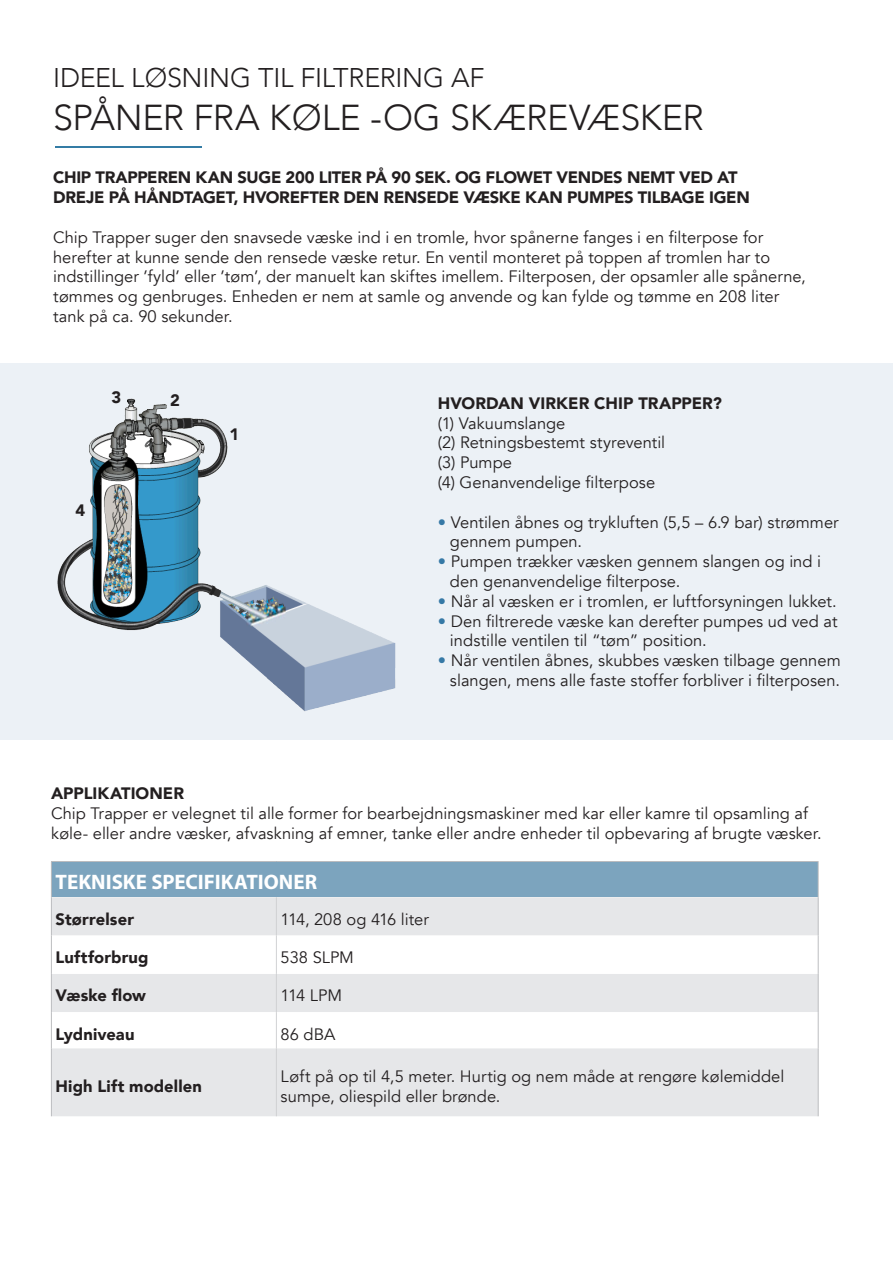
<style>
.page{position:relative;width:893px;height:1263px;background:#fff}
.page>*{position:absolute;margin:0;border:0;box-sizing:border-box;transform-origin:0 0}
.t1{font:300 36px "Avenir";letter-spacing:-.01em;color:#231f20}
.t2{font:300 27px "Avenir";letter-spacing:-.01em;color:#231f20}
.t3{font:700 21px "Myriad Pro";color:#fff}
.t4{font:16.5px/19.8px "Avenir";color:#231f20}
.t5{font:900 16.5px/19.8px "Avenir";letter-spacing:-.015em;color:#231f20}
.t6{font:900 16.5px "Avenir";letter-spacing:.01em;color:#231f20}
.t7{font:900 16.5px "Avenir";letter-spacing:.005em;color:#231f20}
.s1{color:#3679a6}
.s2{font-weight:900}
</style>
<div class="page">
<div style="left:0;top:364px;width:893px;height:376px;background:#ecf1f6"></div>
<div style="left:51px;top:861px;width:767px;height:36px;background:#7ca4be"></div>
<div style="left:52px;top:897px;width:766px;height:219px;background:#e6e7e9"></div>
<svg style="left:52px;top:935px;width:766px;height:113px"></svg>
<hr style="left:276px;top:897px;width:1px;height:38px;background:#d1d2d4">
<hr style="left:276px;top:935px;width:1px;height:39px;background:#d1d2d4">
<hr style="left:276px;top:974px;width:1px;height:38px;background:#d1d2d4">
<hr style="left:276px;top:1012px;width:1px;height:36px;background:#d1d2d4">
<hr style="left:276px;top:1048px;width:1px;height:68px;background:#d1d2d4">
<hr style="left:51px;top:861px;width:225px;height:1px;background:#bcbdc0">
<hr style="left:51px;top:862px;width:1px;height:35px;background:#bcbdc0">
<hr style="left:276px;top:861px;width:543px;height:1px;background:#bcbdc0">
<hr style="left:818px;top:862px;width:1px;height:35px;background:#bcbdc0">
<hr style="left:51px;top:897px;width:1px;height:38px;background:#bcbdc0">
<hr style="left:818px;top:897px;width:1px;height:38px;background:#bcbdc0">
<hr style="left:51px;top:935px;width:1px;height:39px;background:#bcbdc0">
<hr style="left:818px;top:935px;width:1px;height:39px;background:#bcbdc0">
<hr style="left:51px;top:974px;width:1px;height:38px;background:#bcbdc0">
<hr style="left:818px;top:974px;width:1px;height:38px;background:#bcbdc0">
<hr style="left:51px;top:1012px;width:1px;height:36px;background:#bcbdc0">
<hr style="left:818px;top:1012px;width:1px;height:36px;background:#bcbdc0">
<hr style="left:51px;top:1048px;width:1px;height:68px;background:#bcbdc0">
<hr style="left:818px;top:1048px;width:1px;height:68px;background:#bcbdc0">
<hr style="left:56px;top:146px;width:146px;height:1px;background:#347ca5">
<img style="left:57px;top:398px;width:339px;height:313px">
<p class="t2" style="left:53px;top:62px;width:433px">IDEEL LØSNING TIL FILTRERING AF</p>
<p class="t1" style="left:53px;top:97px;width:652px">SPÅNER FRA KØLE -OG SKÆREVÆSKER</p>
<p class="t5" style="left:53px;top:167px;width:698px">CHIP TRAPPEREN KAN SUGE 200 LITER PÅ 90 SEK. OG FLOWET VENDES NEMT VED AT<br>DREJE PÅ HÅNDTAGET, HVOREFTER DEN RENSEDE VÆSKE KAN PUMPES TILBAGE IGEN</p>
<p class="t4" style="left:53px;top:228px;width:754px">Chip Trapper suger den snavsede væske ind i en tromle, hvor spånerne fanges i en filterpose for herefter at kunne sende den rensede væske retur. En ventil monteret på toppen af tromlen har to indstillinger ’fyld’ eller ’tøm’, der manuelt kan skiftes imellem. Filterposen, der opsamler alle spånerne, tømmes og genbruges. Enheden er nem at samle og anvende og kan fylde og tømme en 208 liter tank på ca. 90 sekunder.</p>
<p class="t5" style="left:112px;top:387px;width:11px">3</p>
<p class="t5" style="left:170px;top:389px;width:11px">2</p>
<p class="t5" style="left:75px;top:500px;width:11px">4</p>
<p class="t5" style="left:230px;top:424px;width:11px">1</p>
<p class="t7" style="left:438px;top:389px;width:285px">HVORDAN VIRKER CHIP TRAPPER?</p>
<p class="t4" style="left:438px;top:413px;width:129px">(1) Vakuumslange</p>
<p class="t4" style="left:438px;top:433px;width:229px">(2) Retningsbestemt styreventil</p>
<p class="t4" style="left:438px;top:453px;width:76px">(3) Pumpe</p>
<p class="t4" style="left:438px;top:473px;width:219px">(4) Genanvendelige filterpose</p>
<p class="t4" style="left:450px;top:512px;width:390px;text-indent:-12px"><span class="s1">•</span> Ventilen åbnes og trykluften (5,5 – 6.9 bar) strømmer gennem pumpen.</p>
<p class="t4" style="left:450px;top:552px;width:373px;text-indent:-12px"><span class="s1">•</span> Pumpen trækker væsken gennem slangen og ind i den genanvendelige filterpose.</p>
<p class="t4" style="left:438px;top:591px;width:400px"><span class="s1">•</span> Når al væsken er i tromlen, er luftforsyningen lukket.</p>
<p class="t4" style="left:450px;top:611px;width:389px;text-indent:-12px"><span class="s1">•</span> Den filtrerede væske kan derefter pumpes ud ved at indstille ventilen til “tøm” position.</p>
<p class="t4" style="left:438px;top:651px;width:404px;text-align:right"><span class="s1">•</span> Når ventilen åbnes, skubbes væsken tilbage gennem slangen, mens alle faste stoffer forbliver i filterposen.</p>
<p class="t4" style="left:51px;top:784px;width:772px"><span class="s2">APPLIKATIONER<br></span>Chip Trapper er velegnet til alle former for bearbejdningsmaskiner med kar eller kamre til opsamling af køle- eller andre væsker, afvaskning af emner, tanke eller andre enheder til opbevaring af brugte væsker.</p>
<p class="t3" style="left:56px;top:868px;width:263px">TEKNISKE SPECIFIKATIONER</p>
<p class="t6" style="left:56px;top:905px;width:80px">Størrelser</p>
<p class="t4" style="left:281px;top:909px;width:150px">114, 208 og 416 liter</p>
<p class="t6" style="left:56px;top:943px;width:94px">Luftforbrug</p>
<p class="t4" style="left:281px;top:948px;width:75px">538 SLPM</p>
<p class="t5" style="left:56px;top:985px;width:92px">Væske flow</p>
<p class="t4" style="left:281px;top:986px;width:63px">114 LPM</p>
<p class="t7" style="left:56px;top:1020px;width:80px">Lydniveau</p>
<p class="t4" style="left:281px;top:1025px;width:56px">86 dBA</p>
<p class="t6" style="left:56px;top:1072px;width:148px">High Lift modellen</p>
<p class="t4" style="left:281px;top:1067px;width:505px">Løft på op til 4,5 meter. Hurtig og nem måde at rengøre kølemiddel sumpe, oliespild eller brønde.</p>
</div>
